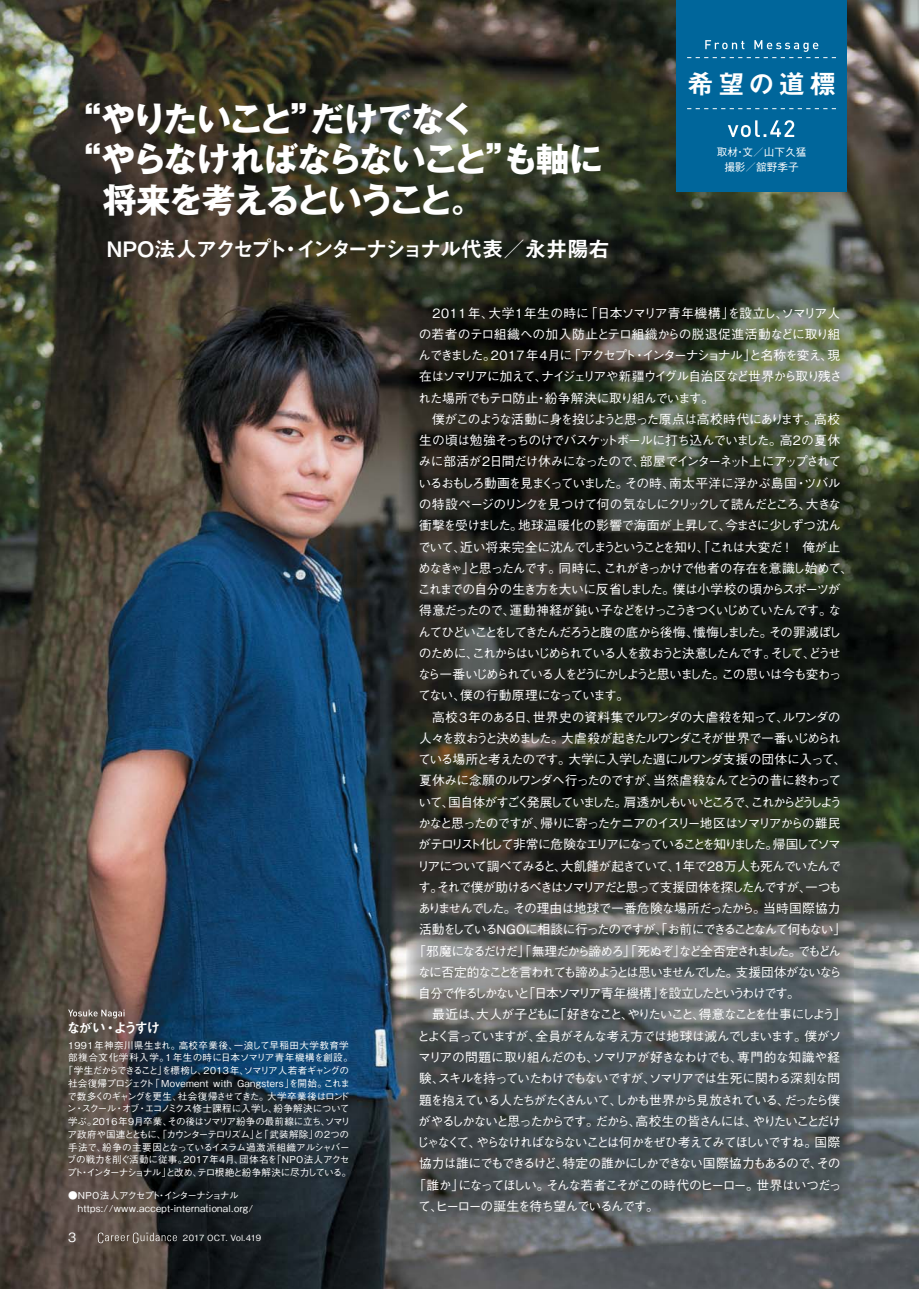
<style>
.page{position:relative;width:919px;height:1289px;background:#fff}
.page>*{position:absolute;margin:0;border:0;box-sizing:border-box;transform-origin:0 0}
.t1{font:34.05px "Gothic MB101 Pro Bold 90 msp RKSJ H";letter-spacing:-.06em;color:#fff}
.t2{font:26.55px "Midashi Go Pro MB31 90 msp RKSJ H";letter-spacing:.15em;color:#fff}
.t3{font:21.3px "Midashi Go Pro MB31 90 msp RKSJ H";letter-spacing:-.085em;color:#fff}
.t4{font:13.8px "Midashi Go Pro MB31 90 msp RKSJ H";letter-spacing:-.145em;color:#fff}
.t5{font:12.75px "Gothic BBB Pro Medium 90 msp RKSJ H";letter-spacing:-.1em;color:#fff}
.t6{font:12.75px "Gothic BBB Pro Medium 90 msp RKSJ H";letter-spacing:-.08em;color:#fff}
.t7{font:12.75px "Gothic BBB Pro Medium 90 msp RKSJ H";letter-spacing:-.075em;color:#fff}
.t8{font:12.75px "Gothic BBB Pro Medium 90 msp RKSJ H";letter-spacing:-.055em;color:#fff}
.t9{font:12.75px "Gothic BBB Pro Medium 90 msp RKSJ H";letter-spacing:-.045em;color:#fff}
.t10{font:12.75px "Gothic BBB Pro Medium 90 msp RKSJ H";letter-spacing:-.155em;color:#fff}
.t11{font:12.75px "Gothic BBB Pro Medium 90 msp RKSJ H";letter-spacing:-.145em;color:#fff}
.t12{font:12.75px "Gothic BBB Pro Medium 90 msp RKSJ H";letter-spacing:-.15em;color:#fff}
.t13{font:12.75px "Gothic BBB Pro Medium 90 msp RKSJ H";letter-spacing:-.125em;color:#fff}
.t14{font:12.75px "Gothic BBB Pro Medium 90 msp RKSJ H";letter-spacing:.025em;color:#fff}
.t15{font:12.75px "Gothic BBB Pro Medium 90 msp RKSJ H";letter-spacing:-.05em;color:#fff}
.t16{font:12.75px "Gothic BBB Pro Medium 90 msp RKSJ H";letter-spacing:-.065em;color:#fff}
.t17{font:12.75px "Gothic BBB Pro Medium 90 msp RKSJ H";letter-spacing:-.135em;color:#fff}
.t18{font:12.75px "Gothic BBB Pro Medium 90 msp RKSJ H";letter-spacing:-.01em;color:#fff}
.t19{font:10.65px/14.9px "Gothic BBB Pro Medium 90 msp RKSJ H";color:#fff;text-align:center}
.t20{font:9.6px/12.8px "Gothic BBB Pro Medium 90 msp RKSJ H";letter-spacing:-.005em;color:#fff;text-align:center}
.t21{font:9.6px/12.8px "Gothic BBB Pro Medium 90 msp RKSJ H";letter-spacing:.03em;color:#fff}
.t22{font:8.55px "Gothic BBB Pro Medium 90 msp RKSJ H";letter-spacing:.005em;color:#fff}
</style>
<div class="page">
<img style="left:0;top:0;width:918px;height:1288px">
<img style="left:400px;top:289px;width:459px;height:242px">
<img style="left:406px;top:906px;width:447px;height:310px">
<div style="left:676px;top:0;width:170px;height:191px;background:#00669b"></div>
<svg style="left:727px;top:120px;width:67px;height:17px"></svg>
<svg style="left:687px;top:108px;width:149px;height:1px"></svg>
<svg style="left:687px;top:40px;width:149px;height:18px"></svg>
<svg style="left:68px;top:1009px;width:56px;height:9px"></svg>
<svg style="left:98px;top:1232px;width:79px;height:11px"></svg>
<h1 class="t1" style="left:67px;top:106px;width:409px">“やりたいこと”だけでなく</h1>
<h1 class="t1" style="left:67px;top:147px;width:537px">“やらなければならないこと”も軸に</h1>
<h1 class="t1" style="left:103px;top:187px;width:383px">将来を考えるということ。</h1>
<h3 class="t3" style="left:106px;top:241px;width:505px">NPO法人アクセプト・インターナショナル代表／永井陽右</h3>
<h2 class="t2" style="left:687px;top:74px;width:150px">希望の道標</h2>
<p class="t19" style="left:716px;top:146px;width:91px">取材・文／山下久猛撮影／舘野季子</p>
<p class="t4" style="left:67px;top:1022px;width:95px">ながい・ようすけ</p>
<p class="t20" style="left:64px;top:1039px;width:291px">1991年神奈川県生まれ。高校卒業後、一浪して早稲田大学教育学部複合文化学科入学。1年生の時に日本ソマリア青年機構を創設。「学生だからできること」を標榜し、2013 年、ソマリア人若者ギャングの社会復帰プロジェクト「Movement with Gangsters」を開始。これまで数多くのギャングを更生、社会復帰させてきた。大学卒業後はロンドン・スクール・オブ・エコノミクス修士課程に入学し、紛争解決について学ぶ。2016年9月卒業、その後はソマリア紛争の最前線に立ち、ソマリア政府や国連とともに、「カウンターテロリズム」と「武装解除」の2つの手法で、紛争の主要因となっているイスラム過激派組織アルシャバーブの戦力を削ぐ活動に従事。2017年4月、団体名を「NPO法人アクセプト・インターナショナル」と改め、テロ根絶と紛争解決に尽力している。</p>
<p class="t21" style="left:68px;top:1190px;width:187px">●N PO法人アクセプト・インターナショナル　https://www.accept-international.org/</p>
<p class="t5" style="left:68px;top:1232px;width:10px">3</p>
<p class="t22" style="left:183px;top:1234px;width:80px">2017 OCT. Vol.419</p>
<p class="t14" style="left:419px;top:308px;width:422px">　2011年、大学１年生の時に「日本ソマリア青年機構」を設立し、ソマリア人</p>
<p class="t18" style="left:418px;top:329px;width:423px">の若者のテロ組織への加入防止とテロ組織からの脱退促進活動などに取り組</p>
<p class="t5" style="left:418px;top:350px;width:423px">んできました。2017 年 4月に「アクセプト・インターナショナル」と名称を変え、現</p>
<p class="t5" style="left:419px;top:372px;width:424px">在はソマリアに加えて、ナイジェリアや新疆ウイグル自治区など世界から取り残さ</p>
<p class="t9" style="left:418px;top:393px;width:297px">れた場所でもテロ防止・紛争解決に取り組んでいます。</p>
<p class="t6" style="left:419px;top:414px;width:422px">　僕がこのような活動に身を投じようと思った原点は高校時代にあります。高校</p>
<p class="t7" style="left:419px;top:435px;width:422px">生の頃は勉強そっちのけでバスケットボールに打ち込んでいました。高２の夏休</p>
<p class="t5" style="left:418px;top:457px;width:424px">みに部活が２日間だけ休みになったので、部屋でインターネット上にアップされて</p>
<p class="t5" style="left:418px;top:478px;width:424px">いるおもしろ動画を見まくっていました。その時、南太平洋に浮かぶ島国・ツバル</p>
<p class="t6" style="left:418px;top:499px;width:424px">の特設ページのリンクを見つけて何の気なしにクリックして読んだところ、大きな</p>
<p class="t9" style="left:419px;top:520px;width:423px">衝撃を受けました。地球温暖化の影響で海面が上昇して、今まさに少しずつ沈ん</p>
<p class="t5" style="left:418px;top:542px;width:423px">でいて、近い将来完全に沈んでしまうということを知り、「これは大変だ！　俺が止</p>
<p class="t5" style="left:418px;top:563px;width:436px">めなきゃ」と思ったんです。同時に、これがきっかけで他者の存在を意識し始めて、</p>
<p class="t5" style="left:418px;top:584px;width:424px">これまでの自分の生き方を大いに反省しました。僕は小学校の頃からスポーツが</p>
<p class="t5" style="left:419px;top:605px;width:424px">得意だったので、運動神経が鈍い子などをけっこうきつくいじめていたんです。な</p>
<p class="t5" style="left:418px;top:627px;width:424px">んてひどいことをしてきたんだろうと腹の底から後悔、懺悔しました。その罪滅ぼし</p>
<p class="t5" style="left:418px;top:648px;width:423px">のために、これからはいじめられている人を救おうと決意したんです。そして、どうせ</p>
<p class="t5" style="left:418px;top:669px;width:425px">なら一番いじめられている人をどうにかしようと思いました。この思いは今も変わっ</p>
<p class="t5" style="left:418px;top:690px;width:213px">てない、僕の行動原理になっています。</p>
<p class="t15" style="left:419px;top:712px;width:423px">　高校3年のある日、世界史の資料集でルワンダの大虐殺を知って、ルワンダの</p>
<p class="t5" style="left:419px;top:733px;width:423px">人々を救おうと決めました。大虐殺が起きたルワンダこそが世界で一番いじめられ</p>
<p class="t7" style="left:418px;top:754px;width:430px">ている場所と考えたのです。大学に入学した週にルワンダ支援の団体に入って、</p>
<p class="t16" style="left:419px;top:775px;width:423px">夏休みに念願のルワンダへ行ったのですが、当然虐殺なんてとうの昔に終わって</p>
<p class="t10" style="left:418px;top:797px;width:425px">いて、国自体がすごく発展していました。肩透かしもいいところで、これからどうしよう</p>
<p class="t5" style="left:418px;top:818px;width:424px">かなと思ったのですが、帰りに寄ったケニアのイスリー地区はソマリアからの難民</p>
<p class="t12" style="left:418px;top:839px;width:424px">がテロリスト化して非常に危険なエリアになっていることを知りました。帰国してソマ</p>
<p class="t5" style="left:417px;top:861px;width:425px">リアについて調べてみると、大飢饉が起きていて、１年で28 万人も死んでいたんで</p>
<p class="t13" style="left:418px;top:882px;width:424px">す。それで僕が助けるべきはソマリアだと思って支援団体を探したんですが、一つも</p>
<p class="t8" style="left:418px;top:903px;width:424px">ありませんでした。その理由は地球で一番危険な場所だったから。当時国際協力</p>
<p class="t5" style="left:419px;top:924px;width:428px">活動をしているNGOに相談に行ったのですが、「お前にできることなんて何もない」</p>
<p class="t11" style="left:413px;top:946px;width:429px">「邪魔になるだけだ」「無理だから諦めろ」「死ぬぞ」など全否定されました。でもどん</p>
<p class="t5" style="left:418px;top:967px;width:425px">なに否定的なことを言われても諦めようとは思いませんでした。支援団体がないなら</p>
<p class="t17" style="left:418px;top:988px;width:383px">自分で作るしかないと「日本ソマリア青年機構」を設立したというわけです。</p>
<p class="t5" style="left:419px;top:1009px;width:428px">　最近は、大人が子どもに「好きなこと、やりたいこと、得意なことを仕事にしよう」</p>
<p class="t5" style="left:417px;top:1031px;width:425px">とよく言っていますが、全員がそんな考え方では地球は滅んでしまいます。僕がソ</p>
<p class="t8" style="left:418px;top:1052px;width:423px">マリアの問題に取り組んだのも、ソマリアが好きなわけでも、専門的な知識や経</p>
<p class="t5" style="left:419px;top:1073px;width:422px">験、スキルを持っていたわけでもないですが、ソマリアでは生死に関わる深刻な問</p>
<p class="t5" style="left:419px;top:1094px;width:422px">題を抱えている人たちがたくさんいて、しかも世界から見放されている、だったら僕</p>
<p class="t5" style="left:418px;top:1116px;width:424px">がやるしかないと思ったからです。だから、高校生の皆さんには、やりたいことだけ</p>
<p class="t5" style="left:417px;top:1137px;width:425px">じゃなくて、やらなければならないことは何かをぜひ考えてみてほしいですね。国際</p>
<p class="t5" style="left:419px;top:1158px;width:423px">協力は誰にでもできるけど、特定の誰かにしかできない国際協力もあるので、その</p>
<p class="t5" style="left:413px;top:1179px;width:430px">「誰か」になってほしい。そんな若者こそがこの時代のヒーロー。世界はいつだっ</p>
<p class="t5" style="left:418px;top:1201px;width:242px">て、ヒーローの誕生を待ち望んでいるんです。</p>
</div>
